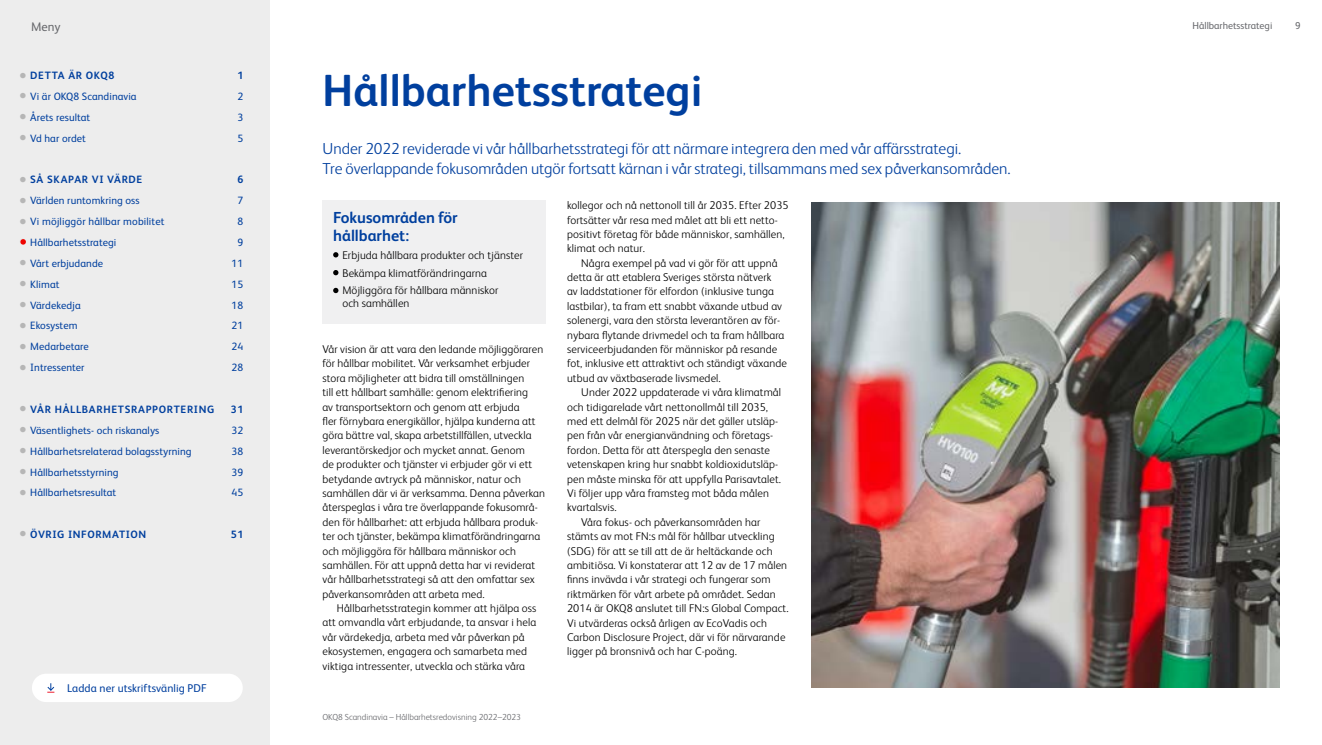
<style>
.page{position:relative;width:1322px;height:745px;background:#fff}
.page>*{position:absolute;margin:0;border:0;box-sizing:border-box;transform-origin:0 0}
.t1{font:700 45px "FS Albert";color:#003f9e}
.t2{font:300 16px/20px "FS Albert";color:#003f9e}
.t3{font:700 16px/17.5px "FS Albert";color:#003f9e}
.t4{font:12.5px "FS Albert";color:#67686c}
.t5{font:300 11.25px/14.4px "FS Albert";letter-spacing:.01em;color:#000}
.t6{font:11.25px "FS Albert";letter-spacing:.005em;color:#003f9e}
.t7{font:10.62px "FS Albert";letter-spacing:.005em;color:#003f9e}
.t8{font:700 10.62px "FS Albert";letter-spacing:.06em;color:#003f9e}
.t9{font:10px "FS Albert";color:#67686c}
.t10{font:300 8.75px "FS Albert";color:#67686c}
.s1{color:#b6b6b6}
</style>
<div class="page">
<div style="left:0;top:0;width:269px;height:744px;background:#ededed"></div>
<div style="left:322px;top:200px;width:224px;height:124px;background:#f0f0f1"></div>
<svg style="left:333px;top:252px;width:5px;height:5px"></svg>
<svg style="left:333px;top:270px;width:5px;height:5px"></svg>
<svg style="left:333px;top:287px;width:5px;height:6px"></svg>
<img style="left:811px;top:202px;width:468px;height:485px">
<div style="left:32px;top:673px;width:211px;height:28px;background:#fff;border-radius:14px"></div>
<svg style="left:47px;top:683px;width:8px;height:9px"></svg>
<svg style="left:20px;top:239px;width:6px;height:5px"></svg>
<p class="t4" style="left:31px;top:18px;width:31px">Meny</p>
<p class="t9" style="left:1192px;top:19px;width:81px">Hållbarhetsstrategi</p>
<p class="t9" style="left:1295px;top:19px;width:7px">9</p>
<p class="t8" style="left:20px;top:68px;width:96px"><span class="s1">●</span> DETTA ÄR OKQ8</p>
<p class="t8" style="left:237px;top:68px;width:7px">1</p>
<p class="t7" style="left:20px;top:89px;width:119px"><span class="s1">●</span> Vi är OKQ8 Scandinavia</p>
<p class="t7" style="left:237px;top:89px;width:7px">2</p>
<p class="t7" style="left:20px;top:110px;width:72px"><span class="s1">●</span> Årets resultat</p>
<p class="t7" style="left:237px;top:110px;width:7px">3</p>
<p class="t7" style="left:20px;top:131px;width:68px"><span class="s1">●</span> Vd har ordet</p>
<p class="t7" style="left:237px;top:131px;width:7px">5</p>
<p class="t8" style="left:20px;top:172px;width:124px"><span class="s1">●</span> SÅ SKAPAR VI VÄRDE</p>
<p class="t8" style="left:237px;top:172px;width:7px">6</p>
<p class="t7" style="left:20px;top:193px;width:122px"><span class="s1">●</span> Världen runtomkring oss</p>
<p class="t7" style="left:237px;top:193px;width:7px">7</p>
<p class="t7" style="left:20px;top:214px;width:147px"><span class="s1">●</span> Vi möjliggör hållbar mobilitet</p>
<p class="t7" style="left:237px;top:214px;width:7px">8</p>
<p class="t7" style="left:20px;top:235px;width:98px"><span class="s1">●</span> Hållbarhetsstrategi</p>
<p class="t7" style="left:237px;top:235px;width:7px">9</p>
<p class="t7" style="left:20px;top:256px;width:85px"><span class="s1">●</span> Vårt erbjudande</p>
<p class="t7" style="left:232px;top:256px;width:13px">11</p>
<p class="t7" style="left:20px;top:277px;width:42px"><span class="s1">●</span> Klimat</p>
<p class="t7" style="left:232px;top:277px;width:13px">15</p>
<p class="t7" style="left:20px;top:298px;width:63px"><span class="s1">●</span> Värdekedja</p>
<p class="t7" style="left:232px;top:298px;width:13px">18</p>
<p class="t7" style="left:20px;top:318px;width:59px"><span class="s1">●</span> Ekosystem</p>
<p class="t7" style="left:232px;top:318px;width:13px">21</p>
<p class="t7" style="left:20px;top:339px;width:71px"><span class="s1">●</span> Medarbetare</p>
<p class="t7" style="left:232px;top:339px;width:13px">24</p>
<p class="t7" style="left:20px;top:360px;width:67px"><span class="s1">●</span> Intressenter</p>
<p class="t7" style="left:232px;top:360px;width:13px">28</p>
<p class="t8" style="left:20px;top:402px;width:196px"><span class="s1">●</span> VÅR HÅLLBARHETSRAPPORTERING</p>
<p class="t8" style="left:231px;top:402px;width:14px">31</p>
<p class="t7" style="left:20px;top:423px;width:141px"><span class="s1">●</span> Väsentlighets- och riskanalys</p>
<p class="t7" style="left:232px;top:423px;width:13px">32</p>
<p class="t7" style="left:20px;top:443px;width:174px"><span class="s1">●</span> Hållbarhetsrelaterad bolagsstyrning</p>
<p class="t7" style="left:232px;top:443px;width:13px">38</p>
<p class="t7" style="left:20px;top:464px;width:101px"><span class="s1">●</span> Hållbarhetsstyrning</p>
<p class="t7" style="left:232px;top:464px;width:13px">39</p>
<p class="t7" style="left:20px;top:485px;width:98px"><span class="s1">●</span> Hållbarhetsresultat</p>
<p class="t7" style="left:232px;top:485px;width:13px">45</p>
<p class="t8" style="left:20px;top:527px;width:128px"><span class="s1">●</span> ÖVRIG INFORMATION</p>
<p class="t8" style="left:231px;top:527px;width:14px">51</p>
<p class="t6" style="left:67px;top:680px;width:141px">Ladda ner utskriftsvänlig PDF</p>
<h1 class="t1" style="left:322px;top:60px;width:381px">Hållbarhetsstrategi</h1>
<h2 class="t2" style="left:322px;top:138px;width:690px">Under 2022 reviderade vi vår hållbarhetsstrategi för att närmare integrera den med vår affärsstrategi.<br>Tre överlappande fokusområden utgör fortsatt kärnan i vår strategi, tillsammans med sex påverkansområden.</h2>
<p class="t5" style="left:567px;top:197px;width:223px">kollegor och nå nettonoll till år 2035. Efter 2035 fortsätter vår resa med målet att bli ett netto&shy;positivt företag för både människor, samhällen, klimat och natur.</p>
<p class="t5" style="left:567px;top:255px;width:221px;text-indent:14px">Några exempel på vad vi gör för att uppnå detta är att etablera Sveriges största nätverk<br>av laddstationer för elfordon (inklusive tunga lastbilar), ta fram ett snabbt växande utbud av solenergi, vara den största leverantören av för&shy;nybara flytande drivmedel och ta fram hållbara serviceerbjudanden för människor på resande fot, inklusive ett attraktivt och ständigt växande utbud av växtbaserade livsmedel.</p>
<p class="t5" style="left:581px;top:384px;width:201px">Under 2022 uppdaterade vi våra klimatmål</p>
<p class="t5" style="left:567px;top:399px;width:203px">och tidigarelade vårt nettonollmål till 2035,</p>
<p class="t5" style="left:567px;top:413px;width:213px">med ett delmål för 2025 när det gäller utsläp-</p>
<p class="t5" style="left:567px;top:427px;width:208px">pen från vår energianvändning och företags-</p>
<p class="t5" style="left:567px;top:442px;width:204px">fordon. Detta för att återspegla den senaste</p>
<p class="t5" style="left:567px;top:456px;width:213px">vetenskapen kring hur snabbt koldioxidutsläp-</p>
<p class="t5" style="left:567px;top:470px;width:215px">pen måste minska för att uppfylla Parisavtalet.</p>
<p class="t5" style="left:567px;top:485px;width:203px">Vi följer upp våra framsteg mot båda målen</p>
<p class="t5" style="left:567px;top:499px;width:51px">kvartalsvis.</p>
<p class="t5" style="left:581px;top:514px;width:180px">Våra fokus- och påverkansområden har</p>
<p class="t5" style="left:567px;top:528px;width:209px">stämts av mot FN:s mål för hållbar utveckling</p>
<p class="t5" style="left:567px;top:542px;width:207px">(SDG) för att se till att de är heltäckande och</p>
<p class="t5" style="left:567px;top:557px;width:222px">ambitiösa. Vi konstaterar att 12 av de 17 målen</p>
<p class="t5" style="left:567px;top:571px;width:205px">finns invävda i vår strategi och fungerar som</p>
<p class="t5" style="left:567px;top:585px;width:210px">riktmärken för vårt arbete på området. Sedan</p>
<p class="t5" style="left:567px;top:600px;width:223px">2014 är OKQ8 anslutet till FN:s Global Compact.</p>
<p class="t5" style="left:567px;top:614px;width:201px">Vi utvärderas också årligen av EcoVadis och</p>
<p class="t5" style="left:567px;top:629px;width:220px">Carbon Disclosure Project, där vi för närvarande</p>
<p class="t5" style="left:567px;top:643px;width:172px">ligger på bronsnivå och har C-poäng.</p>
<h2 class="t3" style="left:333px;top:208px;width:126px">Fokusområden för hållbarhet:</h2>
<p class="t5" style="left:342px;top:245px;width:182px;line-height:17.9px">Erbjuda hållbara produkter och tjänster<br>Bekämpa klimatförändringarna<br>Möjliggöra för hållbara människor</p>
<p class="t5" style="left:342px;top:295px;width:69px">och samhällen</p>
<p class="t5" style="left:322px;top:341px;width:224px">Vår vision är att vara den ledande möjliggöraren för hållbar mobilitet. Vår verksamhet erbjuder stora möjligheter att bidra till omställningen<br>till ett hållbart samhälle: genom elektrifiering<br>av transportsektorn och genom att erbjuda<br>fler förnybara energikällor, hjälpa kunderna att göra bättre val, skapa arbetstillfällen, utveckla leverantörskedjor och mycket annat. Genom<br>de produkter och tjänster vi erbjuder gör vi ett betydande avtryck på människor, natur och samhällen där vi är verksamma. Denna påverkan återspeglas i våra tre överlappande fokusområ&shy;den för hållbarhet: att erbjuda hållbara produk&shy;ter och tjänster, bekämpa klimatförändringarna och möjliggöra för hållbara människor och samhällen. För att uppnå detta har vi reviderat vår hållbarhetsstrategi så att den omfattar sex påverkansområden att arbeta med.</p>
<p class="t5" style="left:322px;top:600px;width:215px;text-indent:14px">Hållbarhetsstrategin kommer att hjälpa oss att omvandla vårt erbjudande, ta ansvar i hela vår värdekedja, arbeta med vår påverkan på ekosystemen, engagera och samarbeta med viktiga intressenter, utveckla och stärka våra</p>
<p class="t10" style="left:322px;top:710px;width:200px">OKQ8 Scandinavia – Hållbarhetsredovisning 2022–2023</p>
</div>
